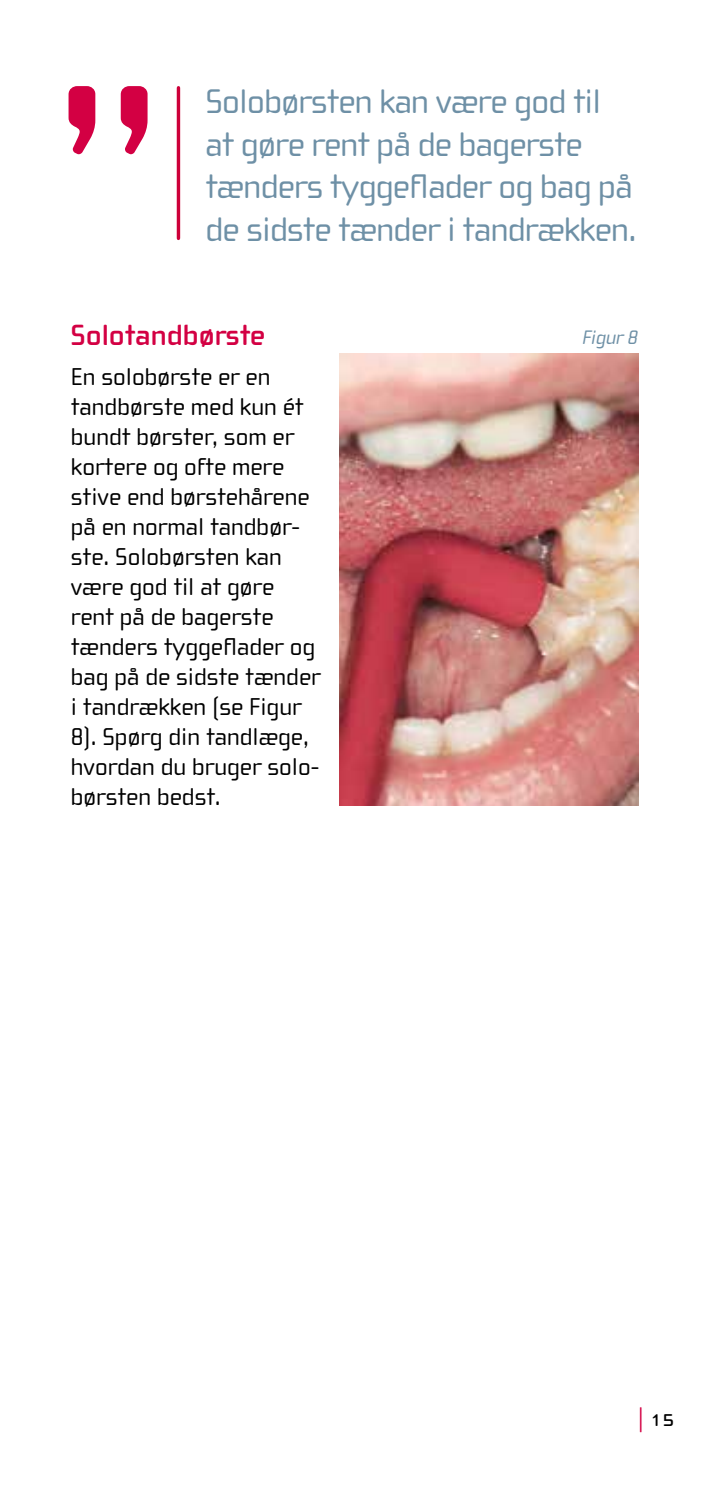
<style>
.page{position:relative;width:709px;height:1489px;background:#fff}
.page>*{position:absolute;margin:0;border:0;box-sizing:border-box;transform-origin:0 0}
.t1{font:285px "Cholla Wide OT";color:#d30043}
.t2{font:35px/42.5px "Cholla Wide OT";letter-spacing:-.02em;color:#6e90a6}
.t3{font:700 30px "Cholla Wide OT";color:#d30043}
.t4{font:25px/30px "Cholla Wide OT";color:#000}
.t5{font:25px "Cholla Unicase OT";color:#000}
.t6{font:italic 20px "Cholla Wide OT";letter-spacing:-.01em;color:#6e90a6}
.s1{color:#d30043}
</style>
<div class="page">
<img style="left:339px;top:353px;width:299px;height:452px">
<hr style="left:177px;top:88px;width:3px;height:150px;background:#cd0039">
<h1 class="t1" style="left:54px;top:31px;width:110px">”</h1>
<h2 class="t2" style="left:205px;top:81px;width:428px">Solobørsten kan være god til at gøre rent på de bagerste tænders tyggeflader og bag på</h2>
<h2 class="t2" style="left:205px;top:208px;width:432px">de sidste tænder i tandrækken.</h2>
<p class="t3" style="left:71px;top:319px;width:196px">Solotandbørste</p>
<p class="t4" style="left:71px;top:362px;width:251px">En solobørste er en tandbørste med kun ét bundt børster, som er kortere og ofte mere stive end børstehårene på en normal tandbør&shy;ste. Solobørsten kan være god til at gøre rent på de bagerste tænders tyggeflader og bag på de sidste tænder i tandrækken (se Figur<br>8). Spørg din tandlæge, hvordan du bruger solo&shy;børsten bedst.</p>
<p class="t6" style="left:582px;top:327px;width:57px">Figur 8</p>
<p class="t5" style="left:638px;top:1403px;width:38px"><span class="s1">|</span> 15</p>
</div>
